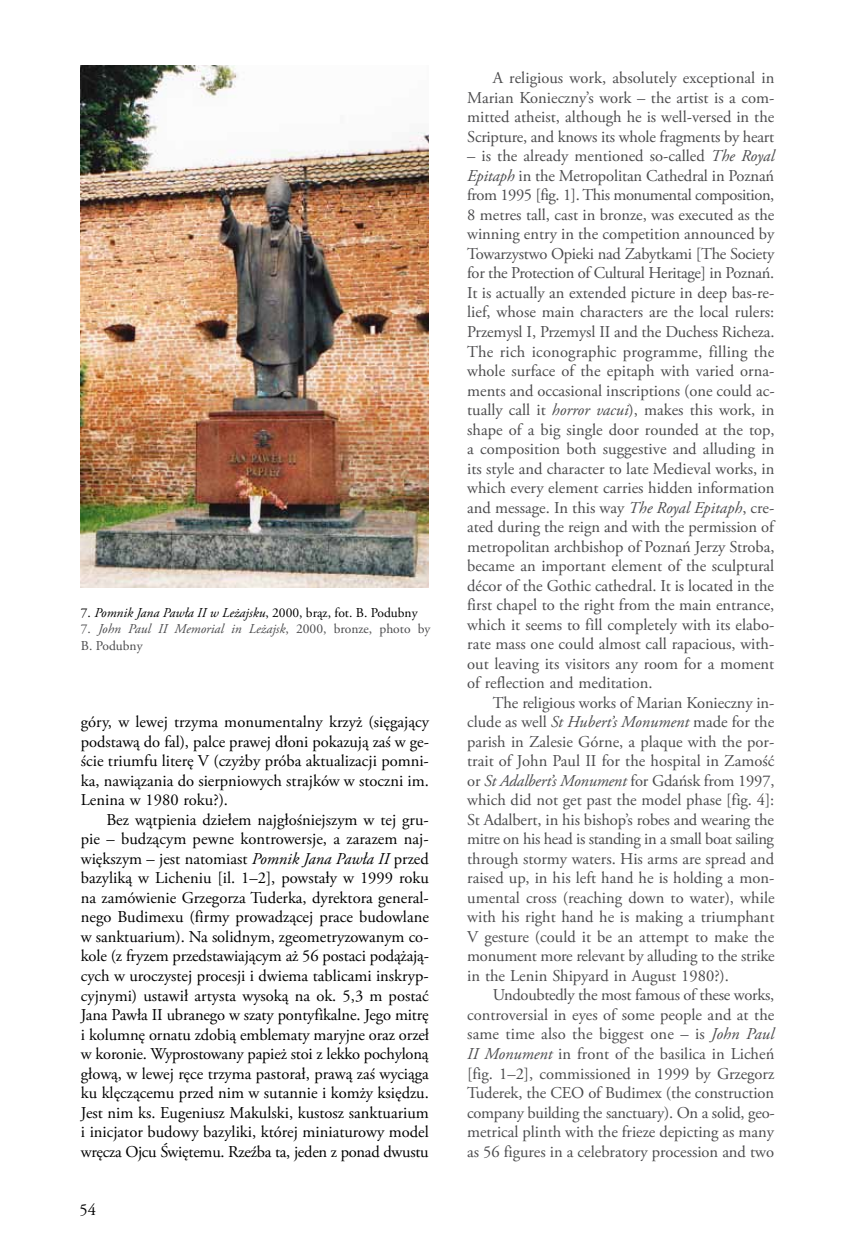
<style>
.page{position:relative;width:851px;height:1255px;background:#fff}
.page>*{position:absolute;margin:0;border:0;box-sizing:border-box;transform-origin:0 0}
.t1{font:16.5px/19.5px "Adobe Garamond Pro";color:#4b4b4d;text-align:justify}
.t2{font:16.5px/19.5px "Adobe Garamond Pro";color:#000;text-align:justify}
.t3{font:13.5px/16.5px "Adobe Garamond Pro";color:#4b4b4d}
.t4{font:13.5px "Adobe Garamond Pro";color:#000}
.s1{font-style:italic}
</style>
<div class="page">
<img style="left:81px;top:65px;width:348px;height:522px">
<p class="t4" style="left:81px;top:604px;width:338px">7. <span class="s1">Pomnik Jana Pawła II w Leżajsku</span>, 2000, brąz, fot. B. Podubny</p>
<p class="t3" style="left:81px;top:621px;width:351px">7. <span class="s1">John Paul II Memorial in Leżajsk</span>, 2000, bronze, photo by<br>B. Podubny</p>
<p class="t2" style="left:81px;top:713px;width:349px">góry, w lewej trzyma monumentalny krzyż (sięgający podstawą do fal), palce prawej dłoni pokazują zaś w ge&shy;ście triumfu literę V (czyżby próba aktualizacji pomni&shy;ka, nawiązania do sierpniowych strajków w stoczni im.<br>Lenina w 1980 roku?).</p>
<p class="t2" style="left:81px;top:810px;width:350px;text-indent:26px">Bez wątpienia dziełem najgłośniejszym w tej gru&shy;pie – budzącym pewne kontrowersje, a zarazem naj&shy;większym – jest natomiast <span class="s1">Pomnik Jana Pawła II</span> przed bazyliką w Licheniu [il. 1–2], powstały w 1999 roku na zamówienie Grzegorza Tuderka, dyrektora general&shy;nego Budimexu (firmy prowadzącej prace budowlane w sanktuarium). Na solidnym, zgeometryzowanym co&shy;kole (z fryzem przedstawiającym aż 56 postaci podążają&shy;cych w uroczystej procesji i dwiema tablicami inskryp&shy;cyjnymi) ustawił artysta wysoką na ok. 5,3 m postać Jana Pawła II ubranego w szaty pontyfikalne. Jego mitrę i kolumnę ornatu zdobią emblematy maryjne oraz orzeł w koronie. Wyprostowany papież stoi z lekko pochyloną głową, w lewej ręce trzyma pastorał, prawą zaś wyciąga ku klęczącemu przed nim w sutannie i komży księdzu.<br>Jest nim ks. Eugeniusz Makulski, kustosz sanktuarium i inicjator budowy bazyliki, której miniaturowy model wręcza Ojcu Świętemu. Rzeźba ta, jeden z ponad dwustu</p>
<p class="t2" style="left:79px;top:1200px;width:18px">54</p>
<p class="t1" style="left:467px;top:69px;width:309px;text-indent:26px">A religious work, absolutely exceptional in Marian Konieczny’s work – the artist is a com&shy;mitted atheist, although he is well-versed in the Scripture, and knows its whole fragments by heart</p>
<p class="t1" style="left:467px;top:147px;width:309px">– is the already mentioned so-called <span class="s1">The Royal Epitaph</span> in the Metropolitan Cathedral in Poznań from 1995 [fig. 1]. This monumental composition, 8 metres tall, cast in bronze, was executed as the winning entry in the competition announced by Towarzystwo Opieki nad Zabytkami [The Society for the Protection of Cultural Heritage] in Poznań.<br>It is actually an extended picture in deep bas-re&shy;lief, whose main characters are the local rulers:<br>Przemysl I, Przemysl II and the Duchess Richeza.<br>The rich iconographic programme, filling the whole surface of the epitaph with varied orna&shy;ments and occasional inscriptions (one could ac&shy;tually call it <span class="s1">horror vacui</span>), makes this work, in shape of a big single door rounded at the top, a composition both suggestive and alluding in its style and character to late Medieval works, in which every element carries hidden information and message. In this way <span class="s1">The Royal Epitaph</span>, cre&shy;ated during the reign and with the permission of metropolitan archbishop of Poznań Jerzy Stroba, became an important element of the sculptural décor of the Gothic cathedral. It is located in the first chapel to the right from the main entrance, which it seems to fill completely with its elabo&shy;rate mass one could almost call rapacious, with&shy;out leaving its visitors any room for a moment of reflection and meditation.</p>
<p class="t1" style="left:467px;top:693px;width:309px;text-indent:26px">The religious works of Marian Konieczny in&shy;clude as well <span class="s1">St Hubert’s Monument</span> made for the parish in Zalesie Górne, a plaque with the por&shy;trait of John Paul II for the hospital in Zamość or <span class="s1">St Adalbert’s Monument</span> for Gdańsk from 1997, which did not get past the model phase [fig. 4]:<br>St Adalbert, in his bishop’s robes and wearing the mitre on his head is standing in a small boat sailing through stormy waters. His arms are spread and raised up, in his left hand he is holding a mon&shy;umental cross (reaching down to water), while with his right hand he is making a triumphant V gesture (could it be an attempt to make the monument more relevant by alluding to the strike in the Lenin Shipyard in August 1980?).</p>
<p class="t1" style="left:467px;top:986px;width:309px;text-indent:26px">Undoubtedly the most famous of these works, controversial in eyes of some people and at the same time also the biggest one – is <span class="s1">John Paul II Monument</span> in front of the basilica in Licheń [fig. 1–2], commissioned in 1999 by Grzegorz Tuderek, the CEO of Budimex (the construction company building the sanctuary). On a solid, geo&shy;metrical plinth with the frieze depicting as many as 56 figures in a celebratory procession and two</p>
</div>
